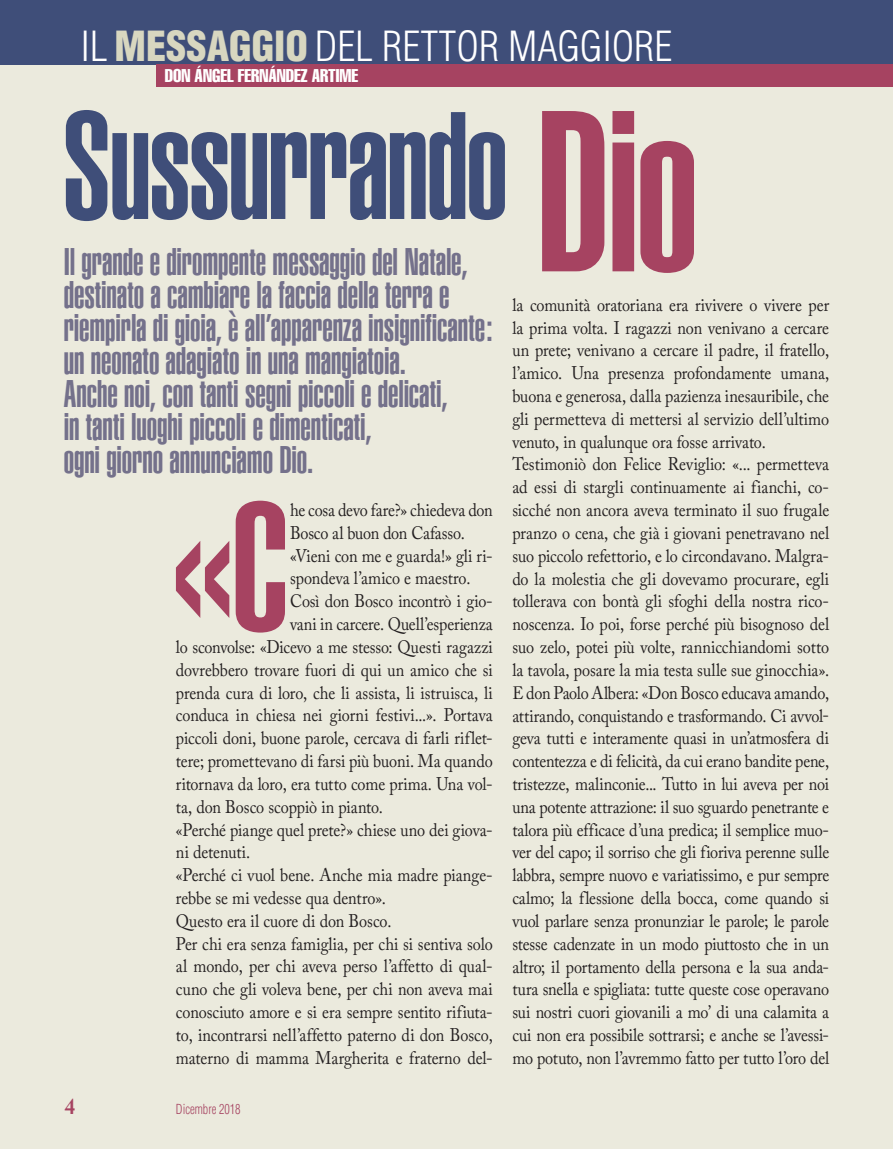
<style>
.page{position:relative;width:893px;height:1149px;background:#fff}
.page>*{position:absolute;margin:0;border:0;box-sizing:border-box;transform-origin:0 0}
.t1{font:900 extra-condensed 225px "Helvetica";color:#a64361}
.t2{font:900 extra-condensed 178.05px "Helvetica";color:#a64361}
.t3{font:900 extra-condensed 150px "Helvetica";letter-spacing:-.015em;color:#3f4e79}
.t4{font:300 condensed 40.5px "Helvetica";color:#fff}
.t5{font:900 extra-condensed 37.5px/33px "Helvetica";letter-spacing:-.005em;color:#74718b}
.t6{font:700 22.5px "Adobe Caslon Pro";color:#a64361;scale:.9 1}
.t7{font:18px/22.8px "Adobe Caslon Pro";letter-spacing:-.005em;color:#231f20;scale:.9 1}
.t8{font:extra-condensed 18px "Helvetica";color:#fff}
.t9{font:300 condensed 13.5px "Helvetica";color:#a64361;scale:.9 1}
.s1{font-weight:900;color:#d8d7c0}
</style>
<div class="page">
<div style="left:0;top:0;width:893px;height:1148px;background:#ebeadd"></div>
<div style="left:0;top:0;width:893px;height:64px;background:#3f4e79"></div>
<div style="left:156px;top:64px;width:737px;height:22px;background:#a64361"></div>
<h3 class="t4" style="left:81px;top:21px;width:593px">IL <span class="s1">MESSAGGIO</span> DEL RETTOR MAGGIORE</h3>
<p class="t8" style="left:165px;top:64px;width:195px">DON ÁNGEL FERNÁNDEZ ARTIME</p>
<h3 class="t3" style="left:62px;top:80px;width:448px">Sussurrando</h3>
<h1 class="t1" style="left:536px;top:63px;width:164px">Dio</h1>
<p class="t5" style="left:64px;top:246px;width:430px">Il grande e dirompente messaggio del Natale, destinato a cambiare la faccia della terra e riempirla di gioia, è all’apparenza insignificante: un neonato adagiato in una mangiatoia.<br>Anche noi, con tanti segni piccoli e delicati,<br>in tanti luoghi piccoli e dimenticati,<br>ogni giorno annunciamo Dio.</p>
<p class="t7" style="left:512px;top:293px;width:354px">la comunità oratoriana era rivivere o vivere per la prima volta. I ragazzi non venivano a cercare un prete; venivano a cercare il padre, il fratello, l’amico. Una presenza profondamente umana, buona e generosa, dalla pazienza inesauribile, che gli permetteva di mettersi al servizio dell’ultimo venuto, in qualunque ora fosse arrivato.<br>Testimoniò don Felice Reviglio: «... permetteva ad essi di stargli continuamente ai fianchi, co&shy;sicché non ancora aveva terminato il suo frugale pranzo o cena, che già i giovani penetravano nel suo piccolo refettorio, e lo circondavano. Malgra&shy;do la molestia che gli dovevamo procurare, egli tollerava con bontà gli sfoghi della nostra rico&shy;noscenza. Io poi, forse perché più bisognoso del suo zelo, potei più volte, rannicchiandomi sotto la tavola, posare la mia testa sulle sue ginocchia».<br>E don Paolo Albera: «Don Bosco educava amando, attirando, conquistando e trasformando. Ci avvol&shy;geva tutti e interamente quasi in un’atmosfera di contentezza e di felicità, da cui erano bandite pene, tristezze, malinconie... Tutto in lui aveva per noi una potente attrazione: il suo sguardo penetrante e talora più efficace d’una predica; il semplice muo&shy;ver del capo; il sorriso che gli fioriva perenne sulle labbra, sempre nuovo e variatissimo, e pur sempre calmo; la flessione della bocca, come quando si vuol parlare senza pronunziar le parole; le parole stesse cadenzate in un modo piuttosto che in un altro; il portamento della persona e la sua anda&shy;tura snella e spigliata: tutte queste cose operavano sui nostri cuori giovanili a mo’ di una calamita a cui non era possibile sottrarsi; e anche se l’avessi&shy;mo potuto, non l’avremmo fatto per tutto l’oro del</p>
<h2 class="t2" style="left:173px;top:465px;width:118px">«C</h2>
<p class="t7" style="left:290px;top:498px;width:227px">he cosa devo fare?» chiedeva don</p>
<p class="t7" style="left:290px;top:521px;width:196px">Bosco al buon don Cafasso.</p>
<p class="t7" style="left:290px;top:544px;width:227px">«Vieni con me e guarda!» gli ri-</p>
<p class="t7" style="left:290px;top:566px;width:202px">spondeva l’amico e maestro.</p>
<p class="t7" style="left:290px;top:589px;width:227px">Così don Bosco incontrò i gio-</p>
<p class="t7" style="left:290px;top:612px;width:227px">vani in carcere. Quell’esperienza</p>
<p class="t7" style="left:176px;top:635px;width:354px">lo sconvolse: «Dicevo a me stesso: Questi ragazzi</p>
<p class="t7" style="left:176px;top:658px;width:354px">dovrebbero trovare fuori di qui un amico che si</p>
<p class="t7" style="left:176px;top:680px;width:354px">prenda cura di loro, che li assista, li istruisca, li</p>
<p class="t7" style="left:176px;top:703px;width:354px">conduca in chiesa nei giorni festivi...». Portava</p>
<p class="t7" style="left:176px;top:726px;width:354px">piccoli doni, buone parole, cercava di farli riflet-</p>
<p class="t7" style="left:176px;top:749px;width:354px">tere; promettevano di farsi più buoni. Ma quando</p>
<p class="t7" style="left:176px;top:772px;width:354px">ritornava da loro, era tutto come prima. Una vol-</p>
<p class="t7" style="left:176px;top:794px;width:232px">ta, don Bosco scoppiò in pianto.</p>
<p class="t7" style="left:176px;top:817px;width:354px">«Perché piange quel prete?» chiese uno dei giova-</p>
<p class="t7" style="left:176px;top:840px;width:84px">ni detenuti.</p>
<p class="t7" style="left:176px;top:863px;width:354px">«Perché ci vuol bene. Anche mia madre piange-</p>
<p class="t7" style="left:176px;top:886px;width:235px">rebbe se mi vedesse qua dentro».</p>
<p class="t7" style="left:176px;top:908px;width:241px">Questo era il cuore di don Bosco.</p>
<p class="t7" style="left:176px;top:931px;width:354px">Per chi era senza famiglia, per chi si sentiva solo</p>
<p class="t7" style="left:176px;top:954px;width:354px">al mondo, per chi aveva perso l’affetto di qual-</p>
<p class="t7" style="left:176px;top:977px;width:354px">cuno che gli voleva bene, per chi non aveva mai</p>
<p class="t7" style="left:176px;top:1000px;width:354px">conosciuto amore e si era sempre sentito rifiuta-</p>
<p class="t7" style="left:176px;top:1022px;width:354px">to, incontrarsi nell’affetto paterno di don Bosco,</p>
<p class="t7" style="left:176px;top:1045px;width:354px">materno di mamma Margherita e fraterno del-</p>
<p class="t6" style="left:65px;top:1092px;width:13px">4</p>
<p class="t9" style="left:176px;top:1100px;width:73px">Dicembre 2018</p>
</div>
